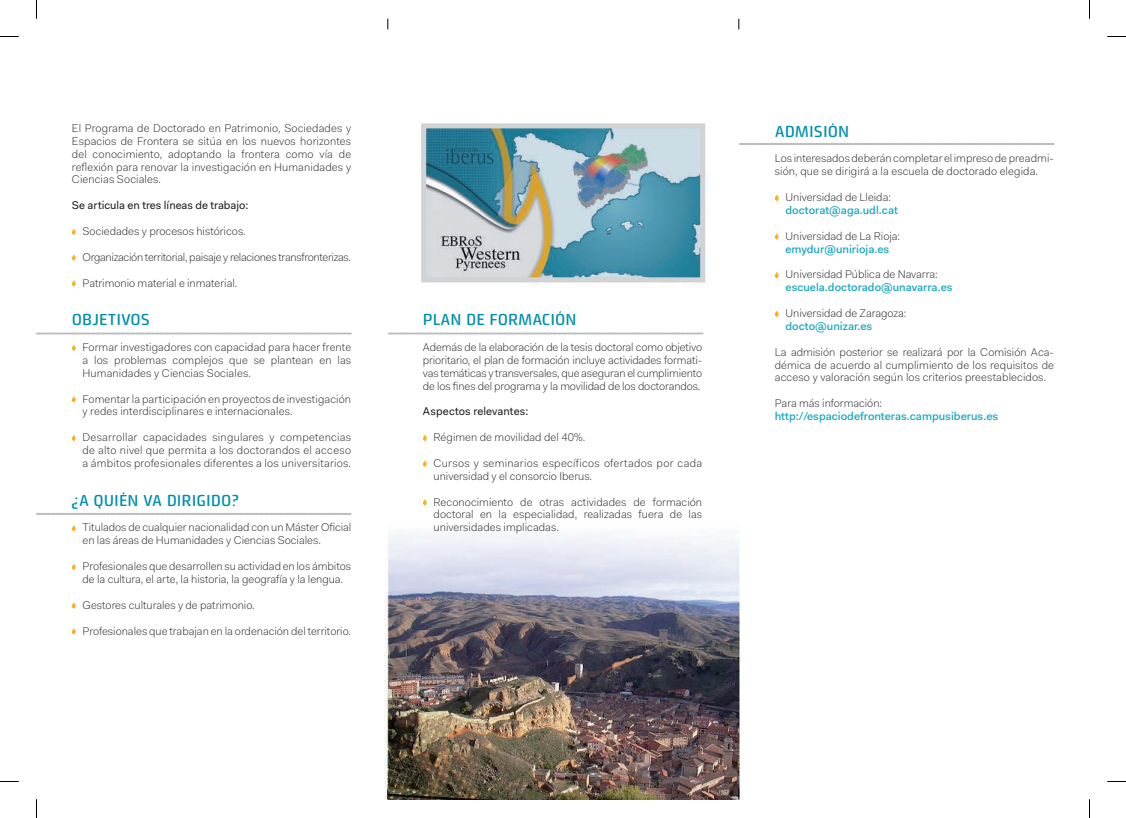
<style>
.page{position:relative;width:1126px;height:818px;background:#fff}
.page>*{position:absolute;margin:0;border:0;box-sizing:border-box;transform-origin:0 0}
.t1{font:500 16.25px "Klint Rounded Pro";color:#0090ab}
.t2{font:300 11.25px/12.9px "Fakt Pro";color:#231f20;text-align:justify}
.t3{font:500 11.25px "Fakt Pro";color:#1aa8be}
.t4{font:300 11.25px/12.9px "Fakt Pro";letter-spacing:.025em;color:#231f20}
.t5{font:300 11.25px "Fakt Pro";letter-spacing:-.025em;color:#231f20}
.t6{font:11.25px "Fakt Pro";color:#231f20}
</style>
<div class="page">
<img style="left:36px;top:19px;width:1019px;height:779px">
<div style="left:421px;top:123px;width:284px;height:159px;border:5px solid #d1d2d4"></div>
<svg style="left:72px;top:228px;width:5px;height:7px"></svg>
<svg style="left:72px;top:254px;width:5px;height:6px"></svg>
<svg style="left:72px;top:279px;width:5px;height:7px"></svg>
<svg style="left:72px;top:344px;width:5px;height:7px"></svg>
<svg style="left:72px;top:395px;width:5px;height:7px"></svg>
<svg style="left:72px;top:434px;width:5px;height:7px"></svg>
<svg style="left:72px;top:524px;width:5px;height:7px"></svg>
<svg style="left:72px;top:563px;width:5px;height:6px"></svg>
<svg style="left:72px;top:601px;width:5px;height:7px"></svg>
<svg style="left:72px;top:627px;width:5px;height:7px"></svg>
<svg style="left:36px;top:332px;width:315px;height:2px"></svg>
<svg style="left:423px;top:434px;width:5px;height:7px"></svg>
<svg style="left:423px;top:460px;width:5px;height:6px"></svg>
<svg style="left:423px;top:498px;width:5px;height:7px"></svg>
<svg style="left:388px;top:332px;width:315px;height:2px"></svg>
<svg style="left:739px;top:143px;width:314px;height:2px"></svg>
<svg style="left:774px;top:194px;width:5px;height:7px"></svg>
<svg style="left:774px;top:233px;width:5px;height:6px"></svg>
<svg style="left:774px;top:271px;width:5px;height:7px"></svg>
<svg style="left:774px;top:310px;width:5px;height:7px"></svg>
<svg style="left:36px;top:513px;width:315px;height:1px"></svg>
<svg style="left:0;top:36px;width:19px;height:1px"></svg>
<svg style="left:1107px;top:36px;width:18px;height:1px"></svg>
<svg style="left:36px;top:0;width:1px;height:19px"></svg>
<svg style="left:36px;top:799px;width:1px;height:18px"></svg>
<svg style="left:1089px;top:0;width:1px;height:19px"></svg>
<svg style="left:1089px;top:799px;width:1px;height:18px"></svg>
<p class="t2" style="left:72px;top:121px;width:281px">El Programa de Doctorado en Patrimonio, Sociedades y Espacios de Frontera se sitúa en los nuevos horizontes del conocimiento, adoptando la frontera como vía de reflexión para renovar la investigación en Humanidades y Ciencias Sociales.</p>
<p class="t6" style="left:72px;top:198px;width:178px">Se articula en tres líneas de trabajo:</p>
<p class="t2" style="left:83px;top:224px;width:165px">Sociedades y procesos históricos.</p>
<p class="t5" style="left:83px;top:249px;width:270px">Organización territorial, paisaje y relaciones transfronterizas.</p>
<p class="t2" style="left:83px;top:276px;width:156px">Patrimonio material e inmaterial.</p>
<h1 class="t1" style="left:72px;top:310px;width:79px">OBJETIVOS</h1>
<p class="t2" style="left:83px;top:340px;width:270px">Formar investigadores con capacidad para hacer frente a los problemas complejos que se plantean en las Humanidades y Ciencias Sociales.</p>
<p class="t2" style="left:83px;top:392px;width:270px">Fomentar la participación en proyectos de investigación y redes interdisciplinares e internacionales.</p>
<p class="t2" style="left:83px;top:430px;width:270px">Desarrollar capacidades singulares y competencias de alto nivel que permita a los doctorandos el acceso a ámbitos profesionales diferentes a los universitarios.</p>
<h1 class="t1" style="left:72px;top:490px;width:168px">¿A QUIÉN VA DIRIGIDO?</h1>
<p class="t2" style="left:83px;top:520px;width:270px">Titulados de cualquier nacionalidad con un Máster Oficial en las áreas de Humanidades y Ciencias Sociales.</p>
<p class="t2" style="left:83px;top:559px;width:270px">Profesionales que desarrollen su actividad en los ámbitos de la cultura, el arte, la historia, la geografía y la lengua.</p>
<p class="t2" style="left:83px;top:598px;width:174px">Gestores culturales y de patrimonio.</p>
<p class="t2" style="left:83px;top:623px;width:270px">Profesionales que trabajan en la ordenación del territorio.</p>
<h1 class="t1" style="left:423px;top:310px;width:155px">PLAN DE FORMACIÓN</h1>
<p class="t2" style="left:423px;top:340px;width:281px">Además de la elaboración de la tesis doctoral como objetivo prioritario, el plan de formación incluye actividades formati&shy;vas temáticas y transversales, que aseguran el cumplimiento de los fines del programa y la movilidad de los doctorandos.</p>
<p class="t6" style="left:423px;top:403px;width:107px">Aspectos relevantes:</p>
<p class="t2" style="left:433px;top:430px;width:153px">Régimen de movilidad del 40%.</p>
<p class="t4" style="left:433px;top:456px;width:270px">Cursos y seminarios específicos ofertados por cada universidad y el consorcio Iberus.</p>
<p class="t2" style="left:433px;top:495px;width:270px">Reconocimiento de otras actividades de formación doctoral en la especialidad, realizadas fuera de las universidades implicadas.</p>
<h1 class="t1" style="left:774px;top:122px;width:76px">ADMISIÓN</h1>
<p class="t2" style="left:774px;top:152px;width:281px">Los interesados deberán completar el impreso de preadmi&shy;sión, que se dirigirá a la escuela de doctorado elegida.</p>
<p class="t2" style="left:785px;top:190px;width:107px">Universidad de Lleida:</p>
<p class="t3" style="left:785px;top:202px;width:114px">doctorat@aga.udl.cat</p>
<p class="t2" style="left:785px;top:229px;width:116px">Universidad de La Rioja:</p>
<p class="t3" style="left:785px;top:241px;width:105px">emydur@unirioja.es</p>
<p class="t2" style="left:785px;top:268px;width:154px">Universidad Pública de Navarra:</p>
<p class="t3" style="left:785px;top:280px;width:169px">escuela.doctorado@unavarra.es</p>
<p class="t2" style="left:785px;top:306px;width:122px">Universidad de Zaragoza:</p>
<p class="t3" style="left:785px;top:318px;width:88px">docto@unizar.es</p>
<p class="t2" style="left:774px;top:345px;width:281px">La admisión posterior se realizará por la Comisión Aca&shy;démica de acuerdo al cumplimiento de los requisitos de acceso y valoración según los criterios preestablecidos.</p>
<p class="t2" style="left:774px;top:396px;width:109px">Para más información:</p>
<p class="t3" style="left:774px;top:408px;width:225px">http://espaciodefronteras.campusiberus.es</p>
</div>
